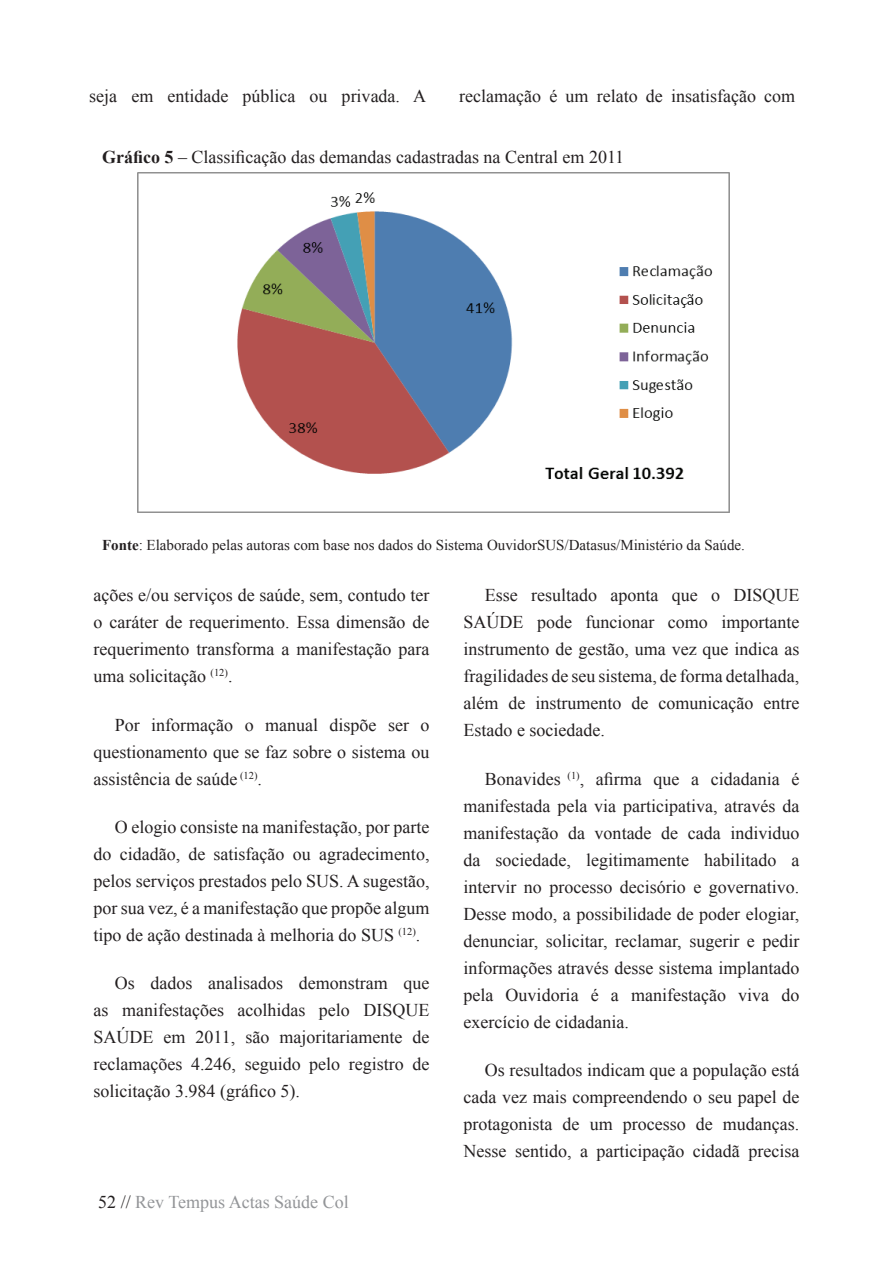
<style>
.page{position:relative;width:893px;height:1263px;background:#fff}
.page>*{position:absolute;margin:0;border:0;box-sizing:border-box;transform-origin:0 0}
.t1{font:18px/27px "Times New Roman";color:#231f20;text-align:justify}
.t2{font:18px "Times New Roman";color:#939598}
.t3{font:15px "Times New Roman";color:#231f20}
.s1{font-weight:700}
.s2{color:#231f20}
</style>
<div class="page">
<img style="left:138px;top:172px;width:592px;height:341px">
<p class="t1" style="left:89px;top:82px;width:338px">seja em entidade pública ou privada. A</p>
<p class="t1" style="left:459px;top:82px;width:337px">reclamação é um relato de insatisfação com</p>
<p class="t1" style="left:102px;top:144px;width:524px"><span class="s1">Gráfico 5</span> – Classificação das demandas cadastradas na Central em 2011</p>
<p class="t3" style="left:102px;top:534px;width:644px"><span class="s1">Fonte</span>: Elaborado pelas autoras com base nos dados do Sistema OuvidorSUS/Datasus/Ministério da Saúde.</p>
<p class="t1" style="left:94px;top:582px;width:337px">ações e/ou serviços de saúde, sem, contudo ter o caráter de requerimento. Essa dimensão de requerimento transforma a manifestação para uma solicitação <sup>(12)</sup>.</p>
<p class="t1" style="left:94px;top:711px;width:337px;text-indent:21px">Por informação o manual dispõe ser o questionamento que se faz sobre o sistema ou assistência de saúde <sup>(12)</sup>.</p>
<p class="t1" style="left:94px;top:813px;width:337px;text-indent:21px">O elogio consiste na manifestação, por parte do cidadão, de satisfação ou agradecimento, pelos serviços prestados pelo SUS. A sugestão, por sua vez, é a manifestação que propõe algum tipo de ação destinada à melhoria do SUS <sup>(12)</sup>.</p>
<p class="t1" style="left:94px;top:969px;width:337px;text-indent:21px">Os dados analisados demonstram que as manifestações acolhidas pelo DISQUE SAÚDE em 2011, são majoritariamente de reclamações 4.246, seguido pelo registro de solicitação 3.984 (gráfico 5).</p>
<p class="t1" style="left:463px;top:582px;width:337px;text-indent:21px">Esse resultado aponta que o DISQUE SAÚDE pode funcionar como importante instrumento de gestão, uma vez que indica as fragilidades de seu sistema, de forma detalhada, além de instrumento de comunicação entre Estado e sociedade.</p>
<p class="t1" style="left:463px;top:765px;width:337px;text-indent:21px">Bonavides <sup>(1)</sup>, afirma que a cidadania é manifestada pela via participativa, através da manifestação da vontade de cada individuo da sociedade, legitimamente habilitado a intervir no processo decisório e governativo.<br>Desse modo, a possibilidade de poder elogiar, denunciar, solicitar, reclamar, sugerir e pedir informações através desse sistema implantado pela Ouvidoria é a manifestação viva do exercício de cidadania.</p>
<p class="t1" style="left:463px;top:1056px;width:337px;text-indent:21px">Os resultados indicam que a população está cada vez mais compreendendo o seu papel de protagonista de um processo de mudanças.<br>Nesse sentido, a participação cidadã precisa</p>
<p class="t2" style="left:98px;top:1190px;width:252px"><span class="s2">52 //</span> Rev Tempus Actas Saúde Col</p>
</div>
